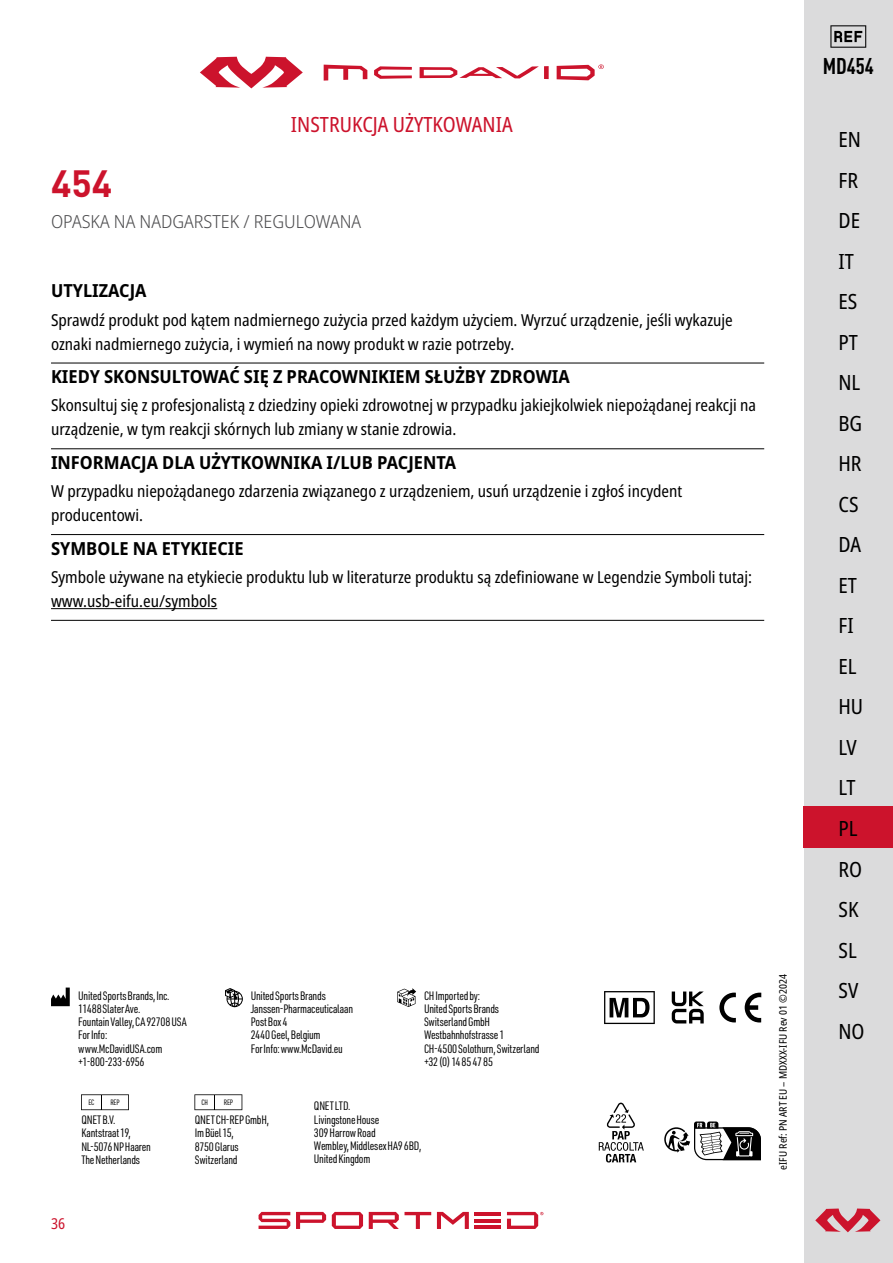
<style>
.page{position:relative;width:893px;height:1263px;background:#fff}
.page>*{position:absolute;margin:0;border:0;box-sizing:border-box;transform-origin:0 0}
.t1{font:700 37.5px "DINOT";color:#cc132c}
.t2{font:700 condensed 22.5px "DINOT";color:#000}
.t3{font:condensed 21px/40.5px "Noto Sans";color:#000}
.t4{font:condensed 21px "Noto Sans";color:#cc132c}
.t5{font:700 semi-condensed 18px "Noto Sans";color:#000}
.t6{font:300 semi-condensed 18px "Noto Sans";color:#4d4d4f}
.t7{font:condensed 16.5px/24px "Noto Sans";color:#000}
.t8{font:condensed 15px "Noto Sans";color:#cc132c}
.t9{font:12px/13.2px "URWDIN Cond";letter-spacing:-.015em;color:#000}
.t10{font:condensed 10.5px "Noto Sans";color:#000}
.t11{font:7.65px "URWDIN Cond";letter-spacing:-.04em;color:#000}
</style>
<div class="page">
<div style="left:804px;top:0;width:89px;height:1263px;background:#dbdbdc"></div>
<div style="left:804px;top:806px;width:89px;height:41px;background:#cc132c"></div>
<svg style="left:200px;top:57px;width:103px;height:31px"></svg>
<svg style="left:324px;top:65px;width:43px;height:16px"></svg>
<svg style="left:420px;top:66px;width:129px;height:13px"></svg>
<svg style="left:374px;top:66px;width:38px;height:13px"></svg>
<svg style="left:557px;top:64px;width:47px;height:16px"></svg>
<hr style="left:475px;top:1225px;width:26px;height:4px;background:#cc132c">
<hr style="left:475px;top:1219px;width:26px;height:3px;background:#cc132c">
<hr style="left:475px;top:1212px;width:26px;height:3px;background:#cc132c">
<svg style="left:259px;top:1212px;width:31px;height:17px"></svg>
<svg style="left:332px;top:1212px;width:31px;height:17px"></svg>
<svg style="left:369px;top:1212px;width:62px;height:17px"></svg>
<svg style="left:296px;top:1212px;width:30px;height:17px"></svg>
<svg style="left:437px;top:1212px;width:32px;height:17px"></svg>
<svg style="left:507px;top:1212px;width:36px;height:17px"></svg>
<svg style="left:815px;top:1208px;width:65px;height:24px"></svg>
<svg style="left:830px;top:25px;width:36px;height:23px"></svg>
<svg style="left:81px;top:1094px;width:48px;height:16px"></svg>
<svg style="left:194px;top:1094px;width:48px;height:16px"></svg>
<svg style="left:745px;top:993px;width:16px;height:29px"></svg>
<svg style="left:719px;top:992px;width:17px;height:30px"></svg>
<svg style="left:672px;top:991px;width:32px;height:32px"></svg>
<svg style="left:51px;top:987px;width:19px;height:19px"></svg>
<svg style="left:604px;top:991px;width:51px;height:33px"></svg>
<svg style="left:225px;top:988px;width:18px;height:19px"></svg>
<svg style="left:397px;top:988px;width:19px;height:19px"></svg>
<svg style="left:664px;top:1121px;width:97px;height:40px"></svg>
<svg style="left:599px;top:1103px;width:45px;height:59px"></svg>
<hr style="left:51px;top:363px;width:713px;height:1px;background:#000">
<hr style="left:51px;top:448px;width:713px;height:1px;background:#000">
<hr style="left:51px;top:534px;width:713px;height:1px;background:#000">
<hr style="left:51px;top:620px;width:713px;height:1px;background:#000">
<hr style="left:51px;top:608px;width:166px;height:1px;background:#000">
<h1 class="t1" style="left:51px;top:159px;width:63px">454</h1>
<p class="t4" style="left:291px;top:110px;width:223px">INSTRUKCJA UŻYTKOWANIA</p>
<p class="t6" style="left:51px;top:209px;width:312px">OPASKA NA NADGARSTEK / REGULOWANA</p>
<p class="t5" style="left:51px;top:278px;width:97px">UTYLIZACJA</p>
<p class="t7" style="left:51px;top:308px;width:683px">Sprawdź produkt pod kątem nadmiernego zużycia przed każdym użyciem. Wyrzuć urządzenie, jeśli wykazuje oznaki nadmiernego zużycia, i wymień na nowy produkt w razie potrzeby.</p>
<p class="t5" style="left:51px;top:364px;width:520px">KIEDY SKONSULTOWAĆ SIĘ Z PRACOWNIKIEM SŁUŻBY ZDROWIA</p>
<p class="t7" style="left:51px;top:394px;width:707px">Skonsultuj się z profesjonalistą z dziedziny opieki zdrowotnej w przypadku jakiejkolwiek niepożądanej reakcji na urządzenie, w tym reakcji skórnych lub zmiany w stanie zdrowia.</p>
<p class="t5" style="left:51px;top:450px;width:407px">INFORMACJA DLA UŻYTKOWNIKA I/LUB PACJENTA</p>
<p class="t7" style="left:51px;top:480px;width:633px">W przypadku niepożądanego zdarzenia związanego z urządzeniem, usuń urządzenie i zgłoś incydent producentowi.</p>
<p class="t5" style="left:51px;top:535px;width:194px">SYMBOLE NA ETYKIECIE</p>
<p class="t7" style="left:51px;top:565px;width:703px">Symbole używane na etykiecie produktu lub w literaturze produktu są zdefiniowane w Legendzie Symboli tutaj: www.usb-eifu.eu/symbols</p>
<p class="t9" style="left:78px;top:988px;width:110px">United Sports Brands, Inc.<br>11488 Slater Ave.<br>Fountain Valley, CA 92708 USA<br>For Info: www.McDavidUSA.com +1-800-233-6956</p>
<p class="t9" style="left:251px;top:988px;width:104px">United Sports Brands<br>Janssen-Pharmaceuticalaan<br>Post Box 4<br>2440 Geel, Belgium<br>For Info: www.McDavid.eu</p>
<p class="t9" style="left:424px;top:988px;width:117px">CH Imported by:<br>United Sports Brands<br>Switserland GmbH<br>Westbahnhofstrasse 1<br>CH-4500 Solothurn, Switzerland +32 (0) 14 85 47 85</p>
<p class="t11" style="left:88px;top:1097px;width:7px">EC</p>
<p class="t11" style="left:111px;top:1097px;width:10px">REP</p>
<p class="t9" style="left:81px;top:1113px;width:71px">QNET B.V.<br>Kantstraat 19,<br>NL-5076 NP Haaren<br>The Netherlands</p>
<p class="t11" style="left:202px;top:1097px;width:8px">CH</p>
<p class="t11" style="left:224px;top:1097px;width:10px">REP</p>
<p class="t9" style="left:314px;top:1099px;width:109px">QNET LTD.<br>Livingstone House<br>309 Harrow Road<br>Wembley, Middlesex HA9 6BD,<br>United Kingdom</p>
<p class="t9" style="left:195px;top:1113px;width:76px">QNET CH-REP GmbH,<br>Im Büel 15,<br>8750 Glarus<br>Switzerland</p>
<p class="t8" style="left:51px;top:1213px;width:16px">36</p>
<p class="t10" style="left:776px;top:1169px;width:197px;rotate:-90deg">eIFU Ref: PN ART EU – MDXXX-IFU Rev 01 ©2024</p>
<h2 class="t2" style="left:823px;top:53px;width:53px">MD454</h2>
<p class="t3" style="left:838px;top:120px;width:28px">EN<br>FR<br>DE<br>IT<br>ES<br>PT<br>NL<br>BG<br>HR<br>CS<br>DA<br>ET<br>FI<br>EL<br>HU<br>LV<br>LT<br>PL<br>RO<br>SK<br>SL<br>SV<br>NO</p>
</div>
